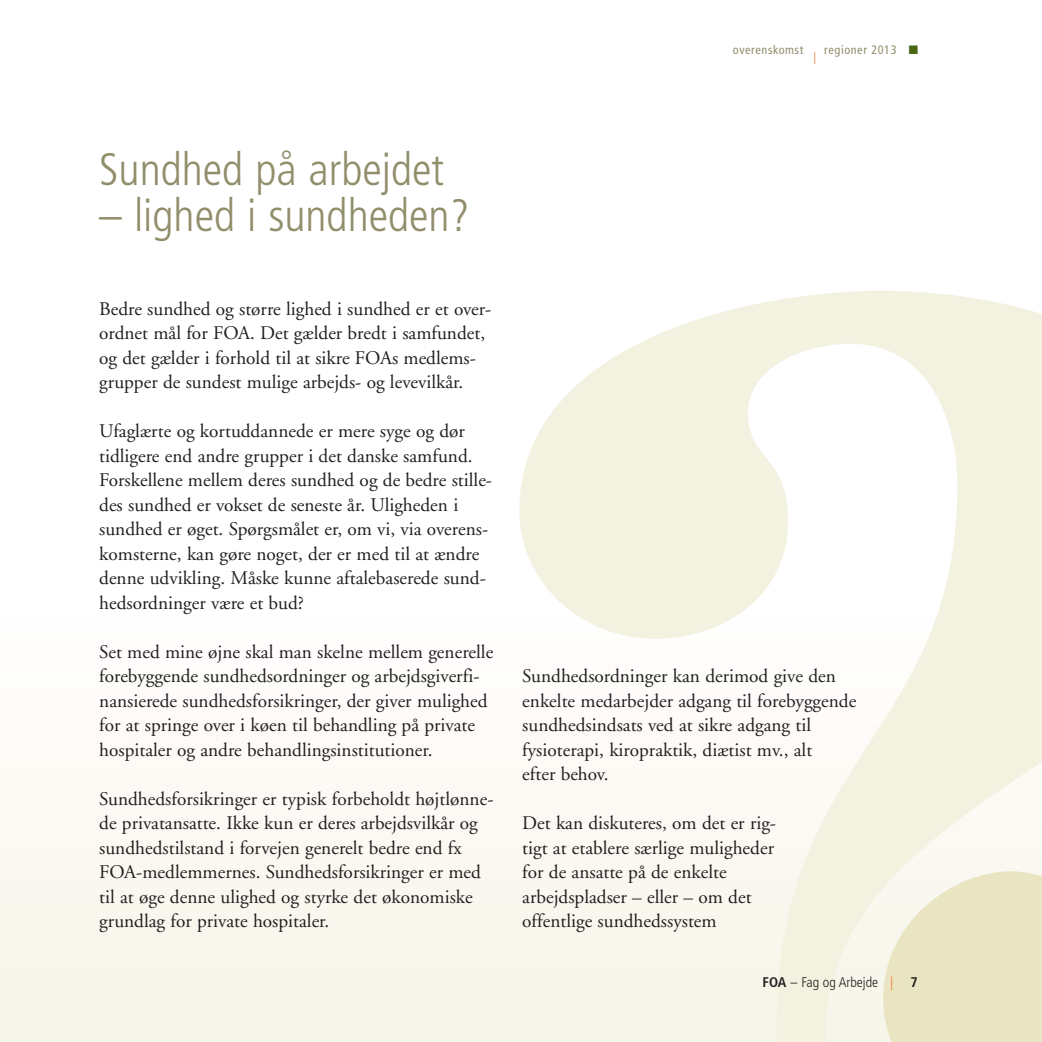
<style>
.page{position:relative;width:1042px;height:1042px;background:#fff}
.page>*{position:absolute;margin:0;border:0;box-sizing:border-box;transform-origin:0 0}
.t1{font:300 condensed 45.5px "Frutiger";color:#918e6b}
.t2{font:19.25px/24.5px "Adobe Garamond";color:#231f20}
.t3{font:300 condensed 14px "Frutiger";color:#231f20}
.t4{font:condensed 12.25px "Frutiger";letter-spacing:.05em;color:#918e6b}
.t5{font:300 condensed 12.25px "Frutiger";color:#f36e21}
.s1{color:#496814}
.s2{font-weight:700}
.s3{color:#f36e21}
</style>
<div class="page">
<div style="left:0;top:607px;width:1042px;height:435px;background:#faf9f3"></div>
<svg style="left:519px;top:291px;width:523px;height:751px"></svg>
<p class="t4" style="left:733px;top:45px;width:72px">overenskomst</p>
<p class="t5" style="left:813px;top:51px;width:4px">|</p>
<p class="t4" style="left:824px;top:45px;width:95px">regioner 2013 <span class="s1">■</span></p>
<h1 class="t1" style="left:99px;top:151px;width:346px">Sundhed på arbejdet</h1>
<h1 class="t1" style="left:99px;top:197px;width:372px">– lighed i sundheden?</h1>
<p class="t2" style="left:99px;top:298px;width:394px">Bedre sundhed og større lighed i sundhed er et over&shy;ordnet mål for FOA. Det gælder bredt i samfundet, og det gælder i forhold til at sikre FOAs medlems&shy;grupper de sundest mulige arbejds- og levevilkår.</p>
<p class="t2" style="left:99px;top:421px;width:394px">Ufaglærte og kortuddannede er mere syge og dør tidligere end andre grupper i det danske samfund.<br>Forskellene mellem deres sundhed og de bedre stille&shy;des sundhed er vokset de seneste år. Uligheden i sundhed er øget. Spørgsmålet er, om vi, via overens&shy;komsterne, kan gøre noget, der er med til at ændre denne udvikling. Måske kunne aftalebaserede sund&shy;hedsordninger være et bud?</p>
<p class="t2" style="left:99px;top:641px;width:395px">Set med mine øjne skal man skelne mellem generelle forebyggende sundhedsordninger og arbejdsgiverfi&shy;nansierede sundhedsforsikringer, der giver mulighed for at springe over i køen til behandling på private hospitaler og andre behandlingsinstitutioner.</p>
<p class="t2" style="left:99px;top:788px;width:396px">Sundhedsforsikringer er typisk forbeholdt højtlønne&shy;de privatansatte. Ikke kun er deres arbejdsvilkår og sundhedstilstand i forvejen generelt bedre end fx FOA-medlemmernes. Sundhedsforsikringer er med til at øge denne ulighed og styrke det økonomiske grundlag for private hospitaler.</p>
<p class="t2" style="left:522px;top:666px;width:335px">Sundhedsordninger kan derimod give den enkelte medarbejder adgang til forebyggende sundhedsindsats ved at sikre adgang til fysioterapi, kiropraktik, diætist mv., alt<br>efter behov.</p>
<p class="t2" style="left:522px;top:813px;width:255px">Det kan diskuteres, om det er rig&shy;tigt at etablere særlige muligheder for de ansatte på de enkelte arbejdspladser – eller – om det offentlige sundhedssystem</p>
<p class="t3" style="left:762px;top:977px;width:157px"><span class="s2">FOA</span> – Fag og Arbejde <span class="s3">|</span> <span class="s2">7</span></p>
</div>
